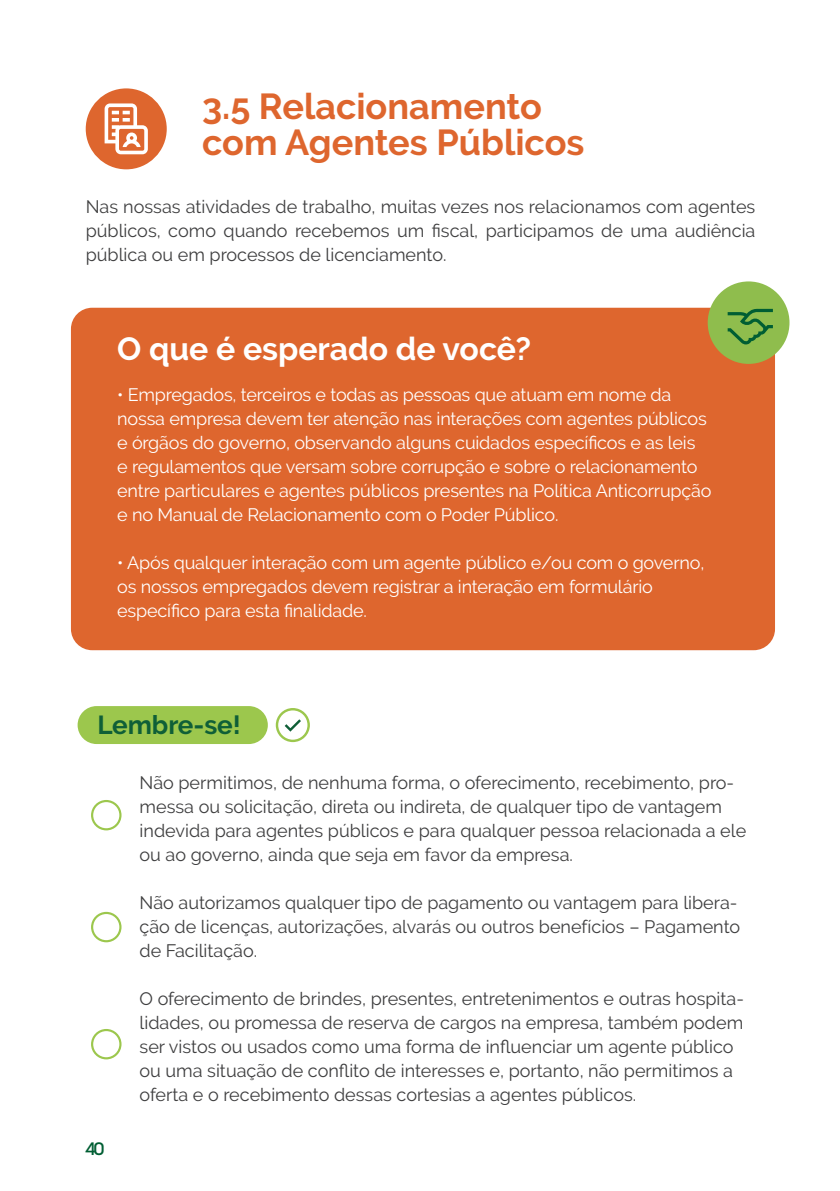
<style>
.page{position:relative;width:840px;height:1191px;background:#fff}
.page>*{position:absolute;margin:0;border:0;box-sizing:border-box;transform-origin:0 0}
.t1{font:700 36px/36px "Raleway";color:#de662e}
.t2{font:700 32px "Raleway";color:#fff}
.t3{font:700 26px "Raleway";color:#0f5f37}
.t4{font:18px/24px "Raleway";color:#3e3e3f}
.t5{font:18px/24px "Raleway";letter-spacing:-.01em;color:#fff}
.t6{font:18px "Intro";color:#005e33}
</style>
<div class="page">
<div style="left:86px;top:88px;width:81px;height:81px;background:#de662e;border-radius:50%"></div>
<svg style="left:104px;top:103px;width:44px;height:51px"></svg>
<div style="left:71px;top:308px;width:703px;height:342px;background:#de662e;border-radius:21px"></div>
<div style="left:707px;top:281px;width:82px;height:83px;background:#8fbd4d;border-radius:50%"></div>
<svg style="left:727px;top:309px;width:45px;height:35px"></svg>
<div style="left:78px;top:706px;width:190px;height:38px;background:#9cc74d;border-radius:19px"></div>
<svg style="left:275px;top:708px;width:35px;height:34px"></svg>
<svg style="left:91px;top:800px;width:30px;height:30px"></svg>
<svg style="left:91px;top:912px;width:30px;height:30px"></svg>
<svg style="left:91px;top:1029px;width:30px;height:30px"></svg>
<p class="t1" style="left:202px;top:88px;width:383px">3.5 Relacionamento com Agentes Públicos</p>
<p class="t4" style="left:86px;top:195px;width:670px;text-align:justify">Nas nossas atividades de trabalho, muitas vezes nos relacionamos com agentes públicos, como quando recebemos um fiscal, participamos de uma audiência pública ou em processos de licenciamento.</p>
<p class="t2" style="left:117px;top:330px;width:415px">O que é esperado de você?</p>
<p class="t5" style="left:117px;top:382px;width:595px">• Empregados, terceiros e todas as pessoas que atuam em nome da nossa empresa devem ter atenção nas interações com agentes públicos e órgãos do governo, observando alguns cuidados específicos e as leis<br>e regulamentos que versam sobre corrupção e sobre o relacionamento entre particulares e agentes públicos presentes na Política Anticorrupção e no Manual de Relacionamento com o Poder Público.</p>
<p class="t5" style="left:117px;top:550px;width:588px">• Após qualquer interação com um agente público e/ou com o governo, os nossos empregados devem registrar a interação em formulário específico para esta finalidade.</p>
<p class="t3" style="left:97px;top:710px;width:145px">Lembre-se!</p>
<p class="t6" style="left:85px;top:1137px;width:21px">40</p>
<p class="t4" style="left:139px;top:770px;width:608px">Não permitimos, de nenhuma forma, o oferecimento, recebimento, pro&shy;messa ou solicitação, direta ou indireta, de qualquer tipo de vantagem indevida para agentes públicos e para qualquer pessoa relacionada a ele ou ao governo, ainda que seja em favor da empresa.</p>
<p class="t4" style="left:139px;top:890px;width:601px">Não autorizamos qualquer tipo de pagamento ou vantagem para libera&shy;ção de licenças, autorizações, alvarás ou outros benefícios – Pagamento de Facilitação.</p>
<p class="t4" style="left:139px;top:986px;width:605px">O oferecimento de brindes, presentes, entretenimentos e outras hospita&shy;lidades, ou promessa de reserva de cargos na empresa, também podem ser vistos ou usados como uma forma de influenciar um agente público ou uma situação de conflito de interesses e, portanto, não permitimos a oferta e o recebimento dessas cortesias a agentes públicos.</p>
</div>
